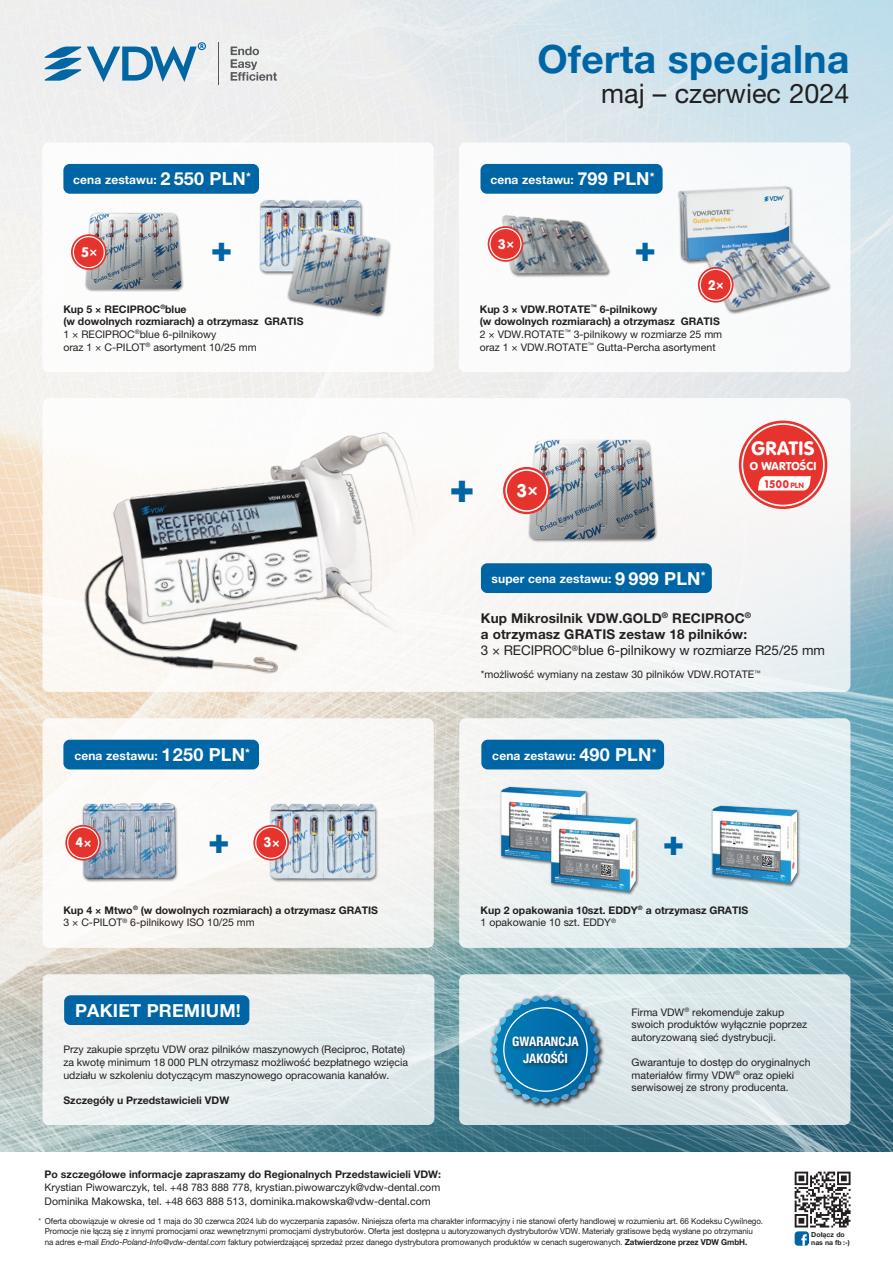
<style>
.page{position:relative;width:893px;height:1263px;background:#fff}
.page>*{position:absolute;margin:0;border:0;box-sizing:border-box;transform-origin:0 0}
.t1{font:800 42px "Helvetica Neue LT Pro";color:#0065a4}
.t2{font:700 39px "Helvetica Neue LT Pro";letter-spacing:.01em;color:#0065a4}
.t3{font:800 36px "Helvetica Neue LT Pro";color:#0065a4}
.t4{font:27px "Helvetica Neue LT Pro";color:#231f20}
.t5{font:20.4px "VAG Rundschrift D";letter-spacing:.01em;color:#fff}
.t6{font:19.35px "VAG Rundschrift D";color:#fff}
.t7{font:700 18px "Helvetica Neue LT Pro";letter-spacing:.01em;color:#fff}
.t8{font:14.55px "VAG Rundschrift D";color:#fff}
.t9{font:700 13.5px/16.2px "Helvetica Neue LT Pro";letter-spacing:.01em;color:#231f20}
.t10{font:700 condensed 13.05px/17.2px "Helvetica Neue LT Pro";color:#fff;text-align:center}
.t11{font:700 12px "Helvetica Neue LT Pro";letter-spacing:.01em;color:#fff}
.t12{font:12px "VAG Rundschrift D";letter-spacing:.01em;color:#fff}
.t13{font:11.7px "VAG Rundschrift D";color:#e7332d}
.t14{font:10.5px/12.6px "Helvetica Neue LT Pro";color:#231f20}
.t15{font:700 10.5px/12.6px "Helvetica Neue LT Pro";color:#231f20}
.t16{font:8.25px/10.5px "Helvetica Neue LT Pro";letter-spacing:-.01em;color:#231f20}
.t17{font:700 6.9px/8.4px "Helvetica Neue LT Pro";letter-spacing:.01em;color:#231f20}
.s1{font-size:18px}
.s2{font-size:15.75px}
.s3{font-weight:400}
.s4{font-weight:700}
.s5{font-size:20.85px}
.s6{font-size:8.1px}
.s7{font-family:"Helvetica Neue";font-weight:300}
.s8{font-style:italic}
</style>
<div class="page">
<img style="left:0;top:0;width:893px;height:1151px">
<div style="left:43px;top:974px;width:391px;height:151px;background:linear-gradient(to right,#f3f4f2,#e0eaec);border-radius:6px"></div>
<div style="left:459px;top:718px;width:391px;height:230px;background:linear-gradient(to right,#f0f3f2,#ddecf0);border-radius:6px"></div>
<div style="left:459px;top:974px;width:391px;height:151px;background:#dae6e9;border-radius:6px"></div>
<div style="left:43px;top:718px;width:391px;height:230px;background:#faf7f5;border-radius:6px"></div>
<div style="left:43px;top:398px;width:807px;height:294px;background:#f5f5f4;border-radius:6px"></div>
<div style="left:459px;top:142px;width:391px;height:230px;background:#f7fafb;border-radius:6px"></div>
<div style="left:42px;top:142px;width:392px;height:230px;background:#fff;border-radius:6px"></div>
<img style="left:22px;top:312px;width:480px;height:431px">
<svg style="left:231px;top:47px;width:46px;height:34px"></svg>
<hr style="left:218px;top:42px;width:1px;height:43px;background:#57585a">
<svg style="left:44px;top:42px;width:162px;height:40px"></svg>
<svg style="left:794px;top:1171px;width:57px;height:57px"></svg>
<div style="left:795px;top:1231px;width:14px;height:15px;background:#0065a4;border-radius:3px"></div>
<svg style="left:801px;top:1234px;width:6px;height:12px"></svg>
<div style="left:489px;top:993px;width:115px;height:116px;background:#231f20;opacity:.65"></div>
<svg style="left:491px;top:995px;width:109px;height:109px"></svg>
<div style="left:510px;top:1034px;width:74px;height:35px;background:#231f20;opacity:.65"></div>
<div style="left:499px;top:786px;width:90px;height:82px;background:#231f20;opacity:.65"></div>
<img style="left:501px;top:787px;width:85px;height:78px">
<div style="left:549px;top:813px;width:90px;height:82px;background:#231f20;opacity:.65"></div>
<img style="left:551px;top:814px;width:85px;height:78px">
<div style="left:711px;top:804px;width:89px;height:83px;background:#231f20;opacity:.65"></div>
<img style="left:712px;top:806px;width:85px;height:77px">
<img style="left:261px;top:200px;width:101px;height:3px">
<img style="left:476px;top:420px;width:181px;height:131px">
<img style="left:71px;top:212px;width:113px;height:80px">
<svg style="left:71px;top:234px;width:36px;height:36px"></svg>
<svg style="left:72px;top:235px;width:33px;height:34px"></svg>
<img style="left:432px;top:151px;width:228px;height:205px">
<img style="left:704px;top:186px;width:89px;height:4px">
<img style="left:246px;top:203px;width:191px;height:128px">
<img style="left:648px;top:190px;width:225px;height:184px">
<div style="left:82px;top:802px;width:97px;height:81px;background:#231f20;opacity:.65"></div>
<img style="left:80px;top:802px;width:99px;height:79px">
<img style="left:264px;top:803px;width:115px;height:80px">
<svg style="left:503px;top:467px;width:47px;height:47px"></svg>
<svg style="left:505px;top:468px;width:44px;height:45px"></svg>
<svg style="left:741px;top:422px;width:84px;height:85px"></svg>
<svg style="left:698px;top:267px;width:35px;height:36px"></svg>
<svg style="left:699px;top:268px;width:33px;height:33px"></svg>
<svg style="left:488px;top:226px;width:35px;height:36px"></svg>
<svg style="left:489px;top:227px;width:33px;height:34px"></svg>
<svg style="left:65px;top:825px;width:36px;height:35px"></svg>
<svg style="left:66px;top:826px;width:34px;height:33px"></svg>
<svg style="left:253px;top:825px;width:36px;height:35px"></svg>
<svg style="left:255px;top:826px;width:33px;height:33px"></svg>
<div style="left:481px;top:563px;width:231px;height:30px;background:#0065a4;border-radius:6px"></div>
<div style="left:64px;top:995px;width:185px;height:30px;background:#0065a4;border-radius:6px"></div>
<div style="left:63px;top:164px;width:196px;height:30px;background:#0065a4;border-radius:6px"></div>
<div style="left:480px;top:164px;width:183px;height:30px;background:#0065a4;border-radius:6px"></div>
<div style="left:63px;top:740px;width:196px;height:29px;background:#0065a4;border-radius:6px"></div>
<div style="left:481px;top:740px;width:183px;height:29px;background:#0065a4;border-radius:6px"></div>
<h2 class="t2" style="left:537px;top:35px;width:314px">Oferta specjalna</h2>
<h3 class="t4" style="left:601px;top:77px;width:250px">maj – czerwiec 2024</h3>
<p class="t11" style="left:73px;top:172px;width:179px">cena zestawu: <span class="s1">2 550 PLN</span>*</p>
<p class="t11" style="left:490px;top:172px;width:166px">cena zestawu: <span class="s1">799 PLN</span>*</p>
<h3 class="t8" style="left:81px;top:243px;width:18px">5<span class="s2">×</span></h3>
<h3 class="t3" style="left:211px;top:226px;width:23px">+</h3>
<h3 class="t8" style="left:498px;top:235px;width:18px">3<span class="s2">×</span></h3>
<h3 class="t3" style="left:635px;top:226px;width:23px">+</h3>
<h3 class="t8" style="left:708px;top:276px;width:18px">2<span class="s2">×</span></h3>
<p class="t15" style="left:63px;top:302px;width:242px">Kup 5 × RECIPROC<sup>®</sup>blue<br>(w dowolnych rozmiarach) a otrzymasz GRATIS <span class="s3">1 × RECIPROC</span><sup>®</sup><span class="s3">blue 6-pilnikowy<br>oraz 1 × C-PILOT</span><sup>®</sup> <span class="s3">asortyment 10/25 mm</span></p>
<p class="t14" style="left:480px;top:302px;width:244px"><span class="s4">Kup 3 × VDW.ROTATE</span><sup>™</sup> <span class="s4">6-pilnikowy<br>(w dowolnych rozmiarach) a otrzymasz GRATIS </span>2 × VDW.ROTATE<sup>™</sup> 3-pilnikowy w rozmiarze 25 mm oraz 1 × VDW.ROTATE<sup>™</sup> Gutta-Percha asortyment</p>
<h1 class="t1" style="left:449px;top:462px;width:27px">+</h1>
<h3 class="t6" style="left:516px;top:479px;width:24px">3<span class="s5">×</span></h3>
<h3 class="t5" style="left:752px;top:436px;width:64px">GRATIS</h3>
<p class="t12" style="left:750px;top:459px;width:68px">O WARTOŚCI</p>
<p class="t13" style="left:765px;top:477px;width:41px">1500<span class="s6">pln</span></p>
<p class="t11" style="left:492px;top:571px;width:216px">super cena zestawu: <span class="s1">9 999 PLN</span>*</p>
<p class="t9" style="left:481px;top:609px;width:346px">Kup Mikrosilnik VDW.GOLD<sup>®</sup> RECIPROC<sup>®<br></sup>a otrzymasz GRATIS zestaw 18 pilników:<br><span class="s3">3 × RECIPROC</span><sup>®</sup><span class="s3">blue 6-pilnikowy w rozmiarze R25/25 mm</span></p>
<p class="t14" style="left:481px;top:668px;width:281px">*możliwość wymiany na zestaw 30 pilników VDW.ROTATE<sup>™</sup></p>
<p class="t11" style="left:74px;top:748px;width:177px">cena zestawu: <span class="s1">1 250 PLN</span>*</p>
<p class="t11" style="left:492px;top:748px;width:166px">cena zestawu: <span class="s1">490 PLN</span>*</p>
<h3 class="t3" style="left:208px;top:819px;width:23px">+</h3>
<h3 class="t8" style="left:76px;top:834px;width:18px">4<span class="s2">×</span></h3>
<h3 class="t8" style="left:263px;top:834px;width:18px">3<span class="s2">×</span></h3>
<h3 class="t3" style="left:663px;top:820px;width:23px">+</h3>
<p class="t15" style="left:63px;top:903px;width:316px">Kup 4 × Mtwo<sup>®</sup> (w dowolnych rozmiarach) a otrzymasz GRATIS<br><span class="s3">3 × C-PILOT</span><sup>®</sup> <span class="s3">6-pilnikowy ISO 10/25 mm</span></p>
<p class="t15" style="left:481px;top:903px;width:269px">Kup 2 opakowania 10szt. EDDY<sup>®</sup> a otrzymasz GRATIS<br><span class="s3">1 opakowanie 10 szt. EDDY</span><sup>®</sup></p>
<h3 class="t7" style="left:75px;top:999px;width:167px">PAKIET PREMIUM!</h3>
<p class="t14" style="left:63px;top:1043px;width:346px">Przy zakupie sprzętu VDW oraz pilników maszynowych (Reciproc, Rotate) za kwotę minimum 18 000 PLN otrzymasz możliwość bezpłatnego wzięcia udziału w szkoleniu dotyczącym maszynowego opracowania kanałów.</p>
<p class="t15" style="left:63px;top:1093px;width:167px">Szczegóły u Przedstawicieli VDW</p>
<p class="t10" style="left:512px;top:1032px;width:68px">GWARANCJA<br>JAKOŚĆI</p>
<p class="t14" style="left:631px;top:1005px;width:177px">Firma VDW<sup>®</sup> rekomenduje zakup swoich produktów wyłącznie poprzez autoryzowaną sieć dystrybucji.</p>
<p class="t14" style="left:631px;top:1056px;width:181px">Gwarantuje to dostęp do oryginalnych materiałów firmy VDW<sup>®</sup> oraz opieki serwisowej ze strony producenta.</p>
<p class="t15" style="left:45px;top:1168px;width:398px">Po szczegółowe informacje zapraszamy do Regionalnych Przedstawicieli VDW:</p>
<p class="t14" style="left:45px;top:1181px;width:397px;line-height:13.5px">Krystian Piwowarczyk, tel. +48 783 888 778, krystian.piwowarczyk@vdw-dental.com<br>Dominika Makowska, tel. +48 663 888 513, dominika.makowska@vdw-dental.com</p>
<p class="t16" style="left:45px;top:1215px;width:720px;text-indent:-6px"><span class="s7">*</span> Oferta obowiązuje w okresie od 1 maja do 30 czerwca 2024 lub do wyczerpania zapasów. Niniejsza oferta ma charakter informacyjny i nie stanowi oferty handlowej w rozumieniu art. 66 Kodeksu Cywilnego.<br>Promocje nie łączą się z innymi promocjami oraz wewnętrznymi promocjami dystrybutorów. Oferta jest dostępna u autoryzowanych dystrybutorów VDW. Materiały gratisowe będą wysłane po otrzymaniu na adres e-mail <span class="s8">Endo-Poland-Info@vdw-dental.com</span> faktury potwierdzającej sprzedaż przez danego dystrybutora promowanych produktów w cenach sugerowanych. <span class="s4">Zatwierdzone przez VDW GmbH.</span></p>
<p class="t17" style="left:811px;top:1230px;width:40px">Dołącz do nas na fb :-)</p>
</div>
